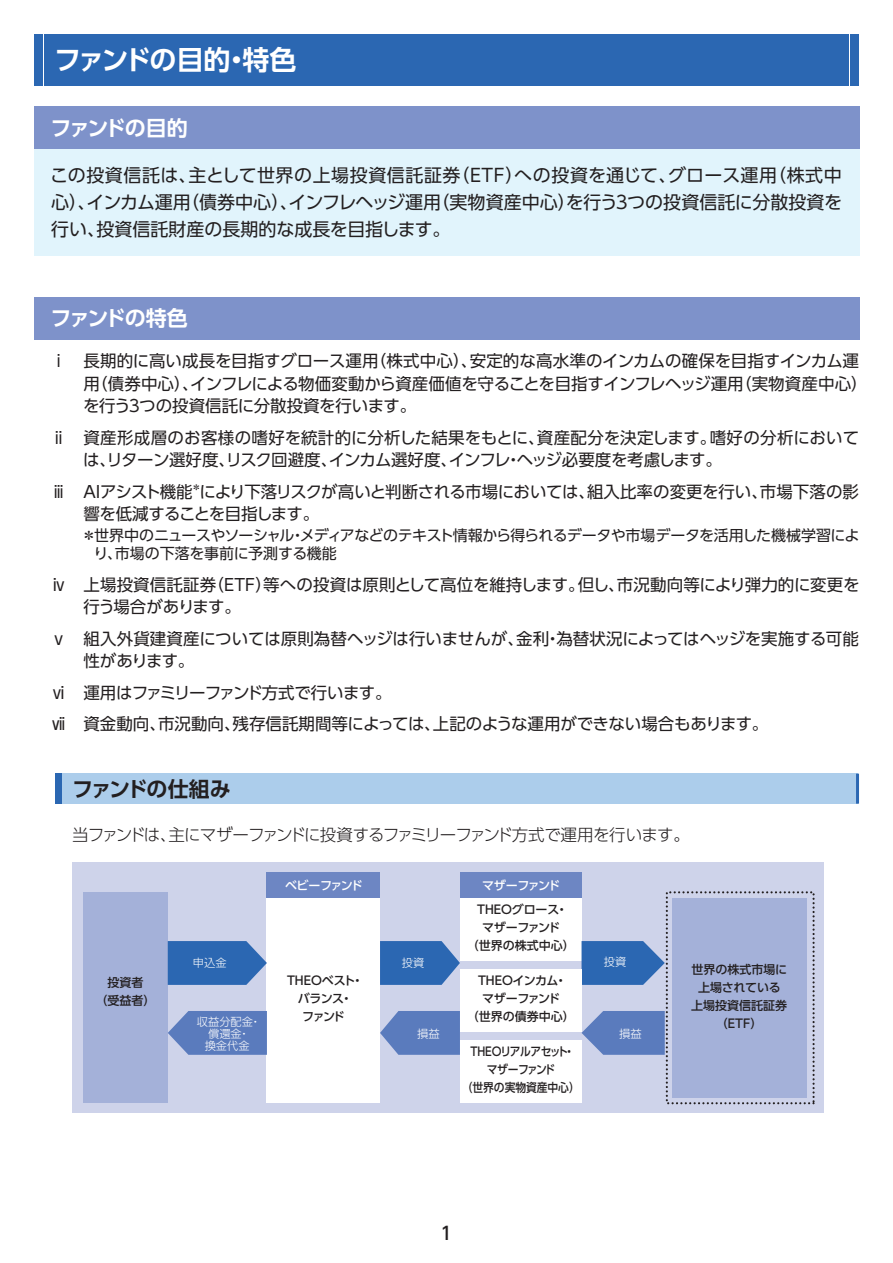
<style>
.page{position:relative;width:893px;height:1263px;background:#fff}
.page>*{position:absolute;margin:0;border:0;box-sizing:border-box;transform-origin:0 0}
.t1{font:700 27px "UD Shin Go Pro De";letter-spacing:-.055em;color:#fff}
.t2{font:700 21px "UD Shin Go Pro De";letter-spacing:-.085em;color:#fff}
.t3{font:700 21px "UD Shin Go Pro De";letter-spacing:-.055em;color:#231f20}
.t4{font:18px/27px "UD Shin Go Pro";color:#231f20;text-align:justify}
.t5{font:500 18px "UD Shin Go Pro";color:#231f20}
.t6{font:16.5px/22.5px "UD Shin Go Pro";letter-spacing:-.01em;color:#231f20}
.t7{font:300 16.5px "UD Shin Go Pro";letter-spacing:-.055em;color:#231f20}
.t8{font:15px/18px "UD Shin Go Pro";letter-spacing:-.03em;color:#231f20}
.t9{font:500 12px/18px "UD Shin Go Pro";letter-spacing:-.01em;color:#231f20;text-align:center}
.t10{font:500 12px/18px "UD Shin Go Pro";letter-spacing:-.01em;color:#231f20;text-align:center;scale:.9 1}
.t11{font:500 12px/18px "UD Shin Go Pro";letter-spacing:-.03em;color:#231f20;text-align:center}
.t12{font:500 12px "UD Shin Go Pro";letter-spacing:-.085em;color:#fff}
.t13{font:300 11.25px/12px "UD Shin Go Pro";color:#fff;text-align:center}
</style>
<div class="page">
<div style="left:851px;top:34px;width:8px;height:51px;background:#2b67b2"></div>
<div style="left:44px;top:34px;width:805px;height:51px;background:#2b67b2"></div>
<div style="left:34px;top:34px;width:8px;height:51px;background:#2b67b2"></div>
<div style="left:34px;top:106px;width:825px;height:43px;background:#7e92ca"></div>
<div style="left:34px;top:149px;width:825px;height:107px;background:#e1f4fc"></div>
<div style="left:34px;top:297px;width:825px;height:43px;background:#7e92ca"></div>
<div style="left:55px;top:774px;width:7px;height:30px;background:#2b67b2"></div>
<div style="left:62px;top:774px;width:795px;height:30px;background:#accdeb"></div>
<hr style="left:856px;top:774px;width:3px;height:30px;background:#2b67b2">
<div style="left:72px;top:862px;width:751px;height:251px;background:#ced3ea"></div>
<div style="left:267px;top:898px;width:113px;height:205px;background:#fff"></div>
<div style="left:460px;top:898px;width:122px;height:63px;background:#fff"></div>
<div style="left:267px;top:873px;width:113px;height:25px;background:#6d86c3"></div>
<div style="left:460px;top:873px;width:122px;height:25px;background:#6d86c3"></div>
<div style="left:83px;top:893px;width:85px;height:210px;background:#a4b1d9"></div>
<div style="left:672px;top:898px;width:134px;height:199px;background:#a4b1d9"></div>
<svg style="left:168px;top:941px;width:99px;height:44px;background:#3d73b8"></svg>
<svg style="left:168px;top:1011px;width:99px;height:44px;background:#6684c1"></svg>
<svg style="left:380px;top:941px;width:80px;height:44px;background:#3e73b8"></svg>
<svg style="left:380px;top:1011px;width:80px;height:44px;background:#6785c2"></svg>
<svg style="left:582px;top:941px;width:83px;height:44px;background:#4175b9"></svg>
<svg style="left:582px;top:1011px;width:83px;height:44px;background:#6986c2"></svg>
<div style="left:460px;top:969px;width:122px;height:63px;background:#fff"></div>
<div style="left:460px;top:1040px;width:122px;height:63px;background:#fff"></div>
<h1 class="t1" style="left:54px;top:38px;width:244px">ファンドの目的・特色</h1>
<p class="t2" style="left:51px;top:111px;width:139px">ファンドの目的</p>
<p class="t4" style="left:50px;top:161px;width:793px">この投資信託は、主として世界の上場投資信託証券（ETF）への投資を通じて、グロース運用（株式中心）、インカム運用（債券中心）、インフレヘッジ運用（実物資産中心）を行う３つの投資信託に分散投資を行い、投資信託財産の長期的な成長を目指します。</p>
<p class="t2" style="left:51px;top:301px;width:139px">ファンドの特色</p>
<p class="t6" style="left:83px;top:349px;width:786px;text-indent:-33px">ｉ 長期的に高い成長を目指すグロース運用（株式中心）、安定的な高水準のインカムの確保を目指すインカム運用（債券中心）、インフレによる物価変動から資産価値を守ることを目指すインフレヘッジ運用（実物資産中心）を行う３つの投資信託に分散投資を行います。</p>
<p class="t6" style="left:83px;top:426px;width:777px;text-indent:-33px">ⅱ 資産形成層のお客様の嗜好を統計的に分析した結果をもとに、資産配分を決定します。嗜好の分析においては、リターン選好度、リスク回避度、インカム選好度、インフレ・ヘッジ必要度を考慮します。</p>
<p class="t6" style="left:83px;top:480px;width:777px;text-indent:-33px">ⅲ AIアシスト機能<sup>＊</sup>により下落リスクが高いと判断される市場においては、組入比率の変更を行い、市場下落の影響を低減することを目指します。</p>
<p class="t8" style="left:93px;top:526px;width:768px;text-indent:-12px">＊世界中のニュースやソーシャル・メディアなどのテキスト情報から得られるデータや市場データを活用した機械学習により、市場の下落を事前に予測する機能</p>
<p class="t6" style="left:83px;top:573px;width:777px;text-indent:-33px">ⅳ 上場投資信託証券（ETF）等への投資は原則として高位を維持します。但し、市況動向等により弾力的に変更を行う場合があります。</p>
<p class="t6" style="left:83px;top:627px;width:777px;text-indent:-33px">ⅴ 組入外貨建資産については原則為替ヘッジは行いませんが、金利・為替状況によってはヘッジを実施する可能性があります。</p>
<p class="t6" style="left:50px;top:676px;width:719px;line-height:31.5px">ⅵ 運用はファミリーファンド方式で行います。<br>ⅶ 資金動向、市況動向、残存信託期間等によっては、上記のような運用ができない場合もあります。</p>
<p class="t3" style="left:72px;top:771px;width:160px">ファンドの仕組み</p>
<p class="t7" style="left:72px;top:821px;width:619px">当ファンドは、主にマザーファンドに投資するファミリーファンド方式で運用を行います。</p>
<p class="t13" style="left:193px;top:956px;width:35px">申込金</p>
<p class="t12" style="left:285px;top:876px;width:79px">ベビーファンド</p>
<p class="t9" style="left:96px;top:973px;width:61px">投資者<br>（受益者）</p>
<p class="t11" style="left:287px;top:971px;width:78px">THEOベスト・バランス・<br>ファンド</p>
<p class="t13" style="left:197px;top:1015px;width:66px">収益分配金・償還金・<br>換金代金</p>
<p class="t13" style="left:402px;top:956px;width:24px">投資</p>
<p class="t13" style="left:417px;top:1027px;width:24px">損益</p>
<p class="t12" style="left:482px;top:876px;width:80px">マザーファンド</p>
<p class="t9" style="left:467px;top:900px;width:110px">THEOグロース・<br>マザーファンド<br>（世界の株式中心）</p>
<p class="t9" style="left:467px;top:971px;width:110px">THEOインカム・<br>マザーファンド<br>（世界の債券中心）</p>
<p class="t10" style="left:462px;top:1042px;width:133px">THEOリアルアセット・<br>マザーファンド<br>（世界の実物資産中心）</p>
<p class="t13" style="left:604px;top:956px;width:24px">投資</p>
<p class="t13" style="left:619px;top:1027px;width:24px">損益</p>
<p class="t9" style="left:691px;top:960px;width:98px">世界の株式市場に上場されている上場投資信託証券（ETF）</p>
<p class="t5" style="left:441px;top:1218px;width:13px">1</p>
</div>
